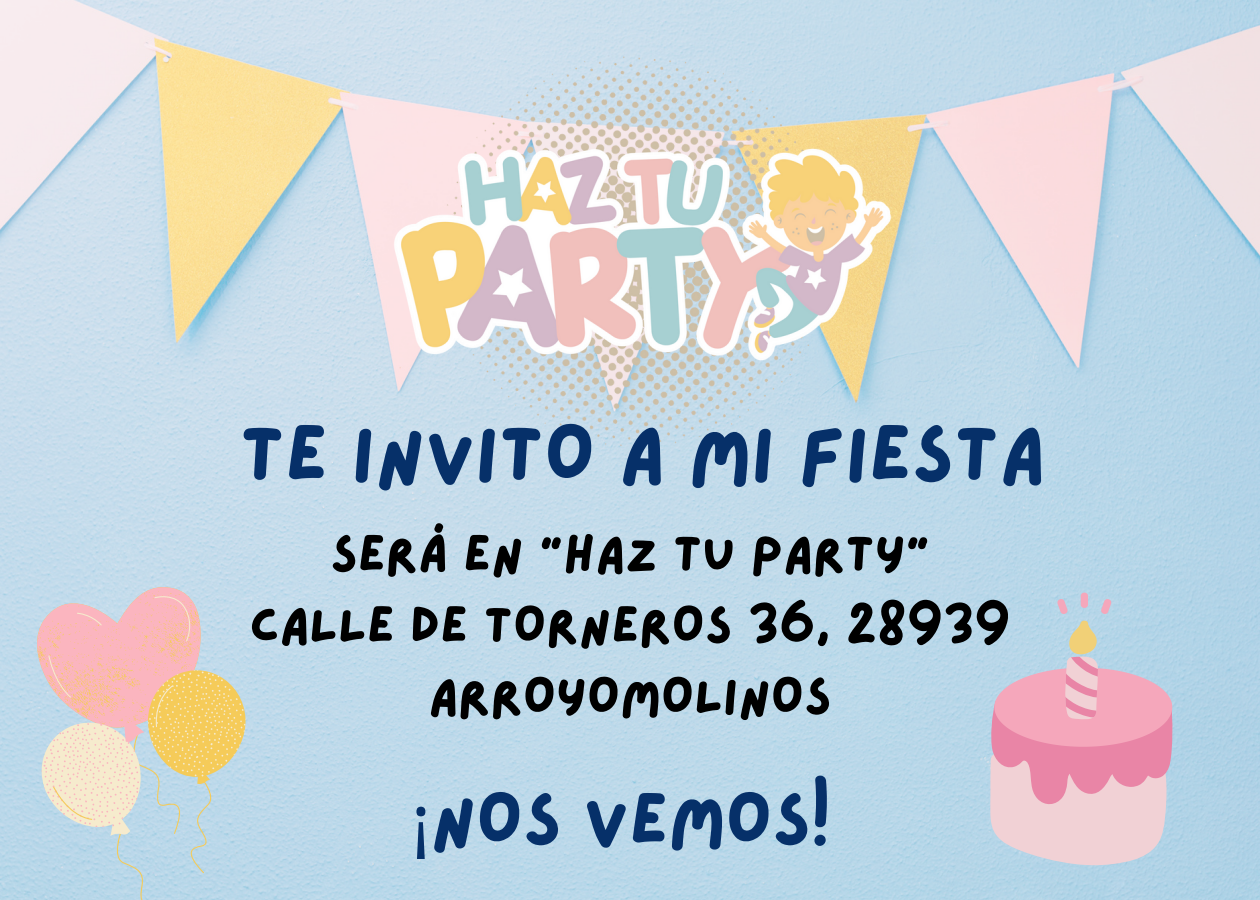
<style>
.page{position:relative;width:1260px;height:900px;background:#fff}
.page>*{position:absolute;margin:0;border:0;box-sizing:border-box;transform-origin:0 0}
.t1{font:78.75px "Lazydog";color:#063069}
.t2{font:72px "Lazydog";color:#063069}
.t3{font:51.25px/71.2px "Lazydog";color:#000;text-align:center}
.s1{font-family:"Noto Sans"}
</style>
<div class="page">
<img style="left:0;top:0;width:1260px;height:900px">
<img style="left:391px;top:0;width:503px;height:502px">
<svg style="left:21px;top:555px;width:239px;height:345px;background:#d4d2ce"></svg>
<svg style="left:989px;top:591px;width:184px;height:276px;background:#dbbdcd"></svg>
<h1 class="t1" style="left:240px;top:416px;width:807px">TE INVITO A MI FIESTA</h1>
<p class="t3" style="left:249px;top:520px;width:763px">SERÁ EN "HAZ TU PARTY"<br>CALLE DE TORNEROS 36, 28939<br>ARROYOMOLINOS</p>
<h2 class="t2" style="left:411px;top:785px;width:421px"><span class="s1">¡</span>NOS VEMOS!</h2>
</div>
